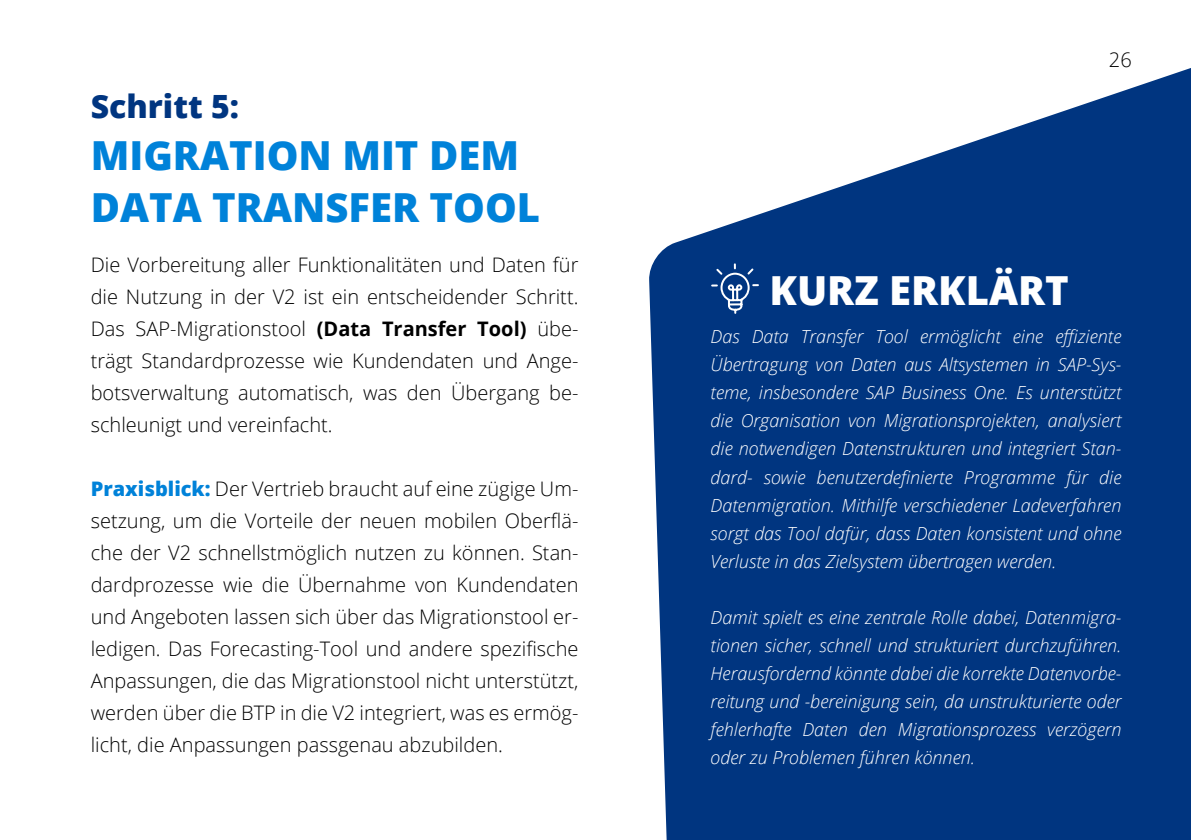
<style>
.page{position:relative;width:1191px;height:840px;background:#fff}
.page>*{position:absolute;margin:0;border:0;box-sizing:border-box;transform-origin:0 0}
.t1{font:800 40px/52px "Open Sans";color:#0082d9}
.t2{font:800 40px "Open Sans";color:#fff}
.t3{font:800 32px "Open Sans";color:#003580}
.t4{font:300 20px/32px "Open Sans";color:#000;text-align:justify}
.t5{font:italic 300 18px/28px "Open Sans";color:#fff;text-align:justify}
.s1{font-weight:700}
.s2{font-weight:800;color:#0082d9}
</style>
<div class="page">
<svg style="left:649px;top:68px;width:542px;height:771px;background:#1d4c8e"></svg>
<svg style="left:710px;top:68px;width:50px;height:247px"></svg>
<h2 class="t3" style="left:91px;top:81px;width:150px">Schritt 5:</h2>
<h1 class="t1" style="left:91px;top:127px;width:451px">MIGRATION MIT DEM<br>DATA TRANSFER TOOL</h1>
<p class="t4" style="left:91px;top:248px;width:489px">Die Vorbereitung aller Funktionalitäten und Daten für die Nutzung in der V2 ist ein entscheidender Schritt.<br>Das SAP-Migrationstool <span class="s1">(Data Transfer Tool)</span> übe&shy;trägt Standardprozesse wie Kundendaten und Ange&shy;botsverwaltung automatisch, was den Übergang be&shy;schleunigt und vereinfacht.</p>
<p class="t4" style="left:91px;top:472px;width:489px"><span class="s2">Praxisblick:</span> Der Vertrieb braucht auf eine zügige Um&shy;setzung, um die Vorteile der neuen mobilen Oberflä&shy;che der V2 schnellstmöglich nutzen zu können. Stan&shy;dardprozesse wie die Übernahme von Kundendaten und Angeboten lassen sich über das Migrationstool er&shy;ledigen. Das Forecasting-Tool und andere spezifische Anpassungen, die das Migrationstool nicht unterstützt, werden über die BTP in die V2 integriert, was es ermög&shy;licht, die Anpassungen passgenau abzubilden.</p>
<p class="t4" style="left:1109px;top:43px;width:24px">26</p>
<h1 class="t2" style="left:769px;top:260px;width:301px">KURZ ERKLÄRT</h1>
<p class="t5" style="left:710px;top:322px;width:412px">Das Data Transfer Tool ermöglicht eine effiziente Übertragung von Daten aus Altsystemen in SAP-Sys&shy;teme, insbesondere SAP Business One. Es unterstützt die Organisation von Migrationsprojekten, analysiert die notwendigen Datenstrukturen und integriert Stan&shy;dard- sowie benutzerdefinierte Programme für die Datenmigration. Mithilfe verschiedener Ladeverfahren sorgt das Tool dafür, dass Daten konsistent und ohne Verluste in das Zielsystem übertragen werden.</p>
<p class="t5" style="left:710px;top:602px;width:412px">Damit spielt es eine zentrale Rolle dabei, Datenmigra&shy;tionen sicher, schnell und strukturiert durchzuführen.<br>Herausfordernd könnte dabei die korrekte Datenvorbe&shy;reitung und -bereinigung sein, da unstrukturierte oder fehlerhafte Daten den Migrationsprozess verzögern oder zu Problemen führen können.</p>
</div>
